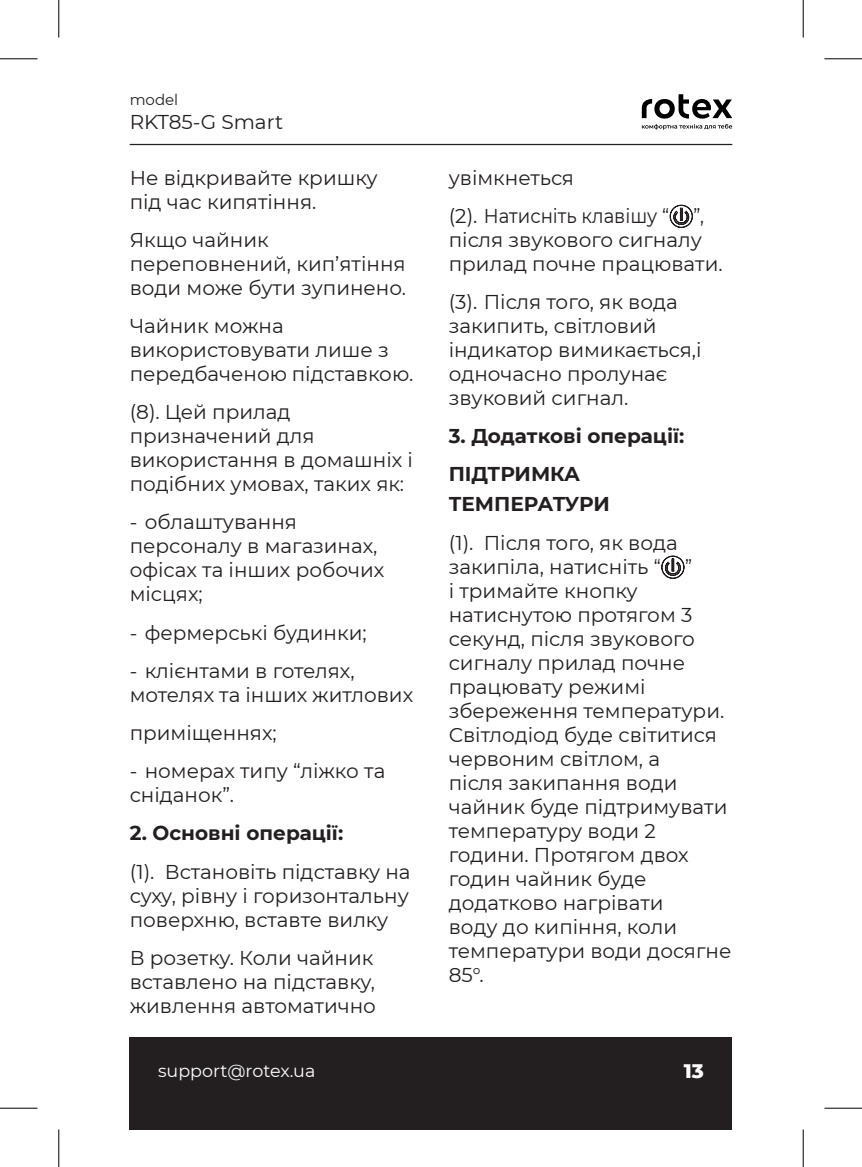
<style>
.page{position:relative;width:862px;height:1167px;background:#fff}
.page>*{position:absolute;margin:0;border:0;box-sizing:border-box;transform-origin:0 0}
.Attention{font:20px/24px "Montserrat";color:#231f20}
.Colontitle{font:700 20px/30px "Montserrat";color:#231f20}
.t1{font:800 20px "Montserrat";color:#fff}
.t2{font:17.5px "Montserrat";color:#fff}
.t3{font:15px "Montserrat";color:#231f20}
</style>
<div class="page">
<div style="left:130px;top:1037px;width:602px;height:92px;background:#231f20"></div>
<hr style="left:130px;top:144px;width:602px;height:1px;background:#231f20">
<svg style="left:642px;top:94px;width:90px;height:36px"></svg>
<svg style="left:670px;top:205px;width:22px;height:23px"></svg>
<svg style="left:661px;top:556px;width:23px;height:22px"></svg>
<hr style="left:0;top:58px;width:38px;height:1px;background:#000">
<hr style="left:824px;top:58px;width:38px;height:1px;background:#000">
<hr style="left:0;top:1107px;width:38px;height:1px;background:#000">
<hr style="left:824px;top:1107px;width:38px;height:1px;background:#000">
<hr style="left:58px;top:0;width:1px;height:37px;background:#000">
<hr style="left:58px;top:1129px;width:1px;height:37px;background:#000">
<hr style="left:802px;top:0;width:1px;height:37px;background:#000">
<hr style="left:802px;top:1129px;width:1px;height:37px;background:#000">
<p class="t3" style="left:130px;top:90px;width:50px">model</p>
<p class="Attention" style="left:130px;top:110px;width:155px">RKT85-G Smart</p>
<p class="Attention" style="left:130px;top:165px;width:249px">Не відкривайте кришку під час кипятіння.</p>
<p class="Attention" style="left:130px;top:227px;width:278px">Якщо чайник переповнений, кип’ятіння води може бути зупинено.</p>
<p class="Attention" style="left:130px;top:313px;width:285px">Чайник можна використовувати лише з передбаченою підставкою.</p>
<p class="Attention" style="left:130px;top:399px;width:285px">(8). Цей прилад призначений для використання в домашніх і подібних умовах, таких як:</p>
<p class="Attention" style="left:130px;top:509px;width:256px">- облаштування персоналу в магазинах, офісах та інших робочих місцях;</p>
<p class="Attention" style="left:130px;top:619px;width:238px">- фермерські будинки;</p>
<p class="Attention" style="left:130px;top:658px;width:285px">- клієнтами в готелях, мотелях та інших житлових</p>
<p class="Attention" style="left:130px;top:720px;width:148px">приміщеннях;</p>
<p class="Attention" style="left:130px;top:758px;width:257px">- номерах типу “ліжко та сніданок”.</p>
<p class="Colontitle" style="left:130px;top:817px;width:215px">2. Основні операції:</p>
<p class="Attention" style="left:130px;top:858px;width:282px;text-align:justify">(1). Встановіть підставку на суху, рівну і горизонтальну поверхню, вставте вилку</p>
<p class="Attention" style="left:130px;top:945px;width:248px">В розетку. Коли чайник вставлено на підставку, живлення автоматично</p>
<p class="Attention" style="left:449px;top:165px;width:127px">увімкнеться</p>
<p class="Attention" style="left:449px;top:203px;width:275px">(2). Натисніть клавішу “ ”, після звукового сигналу прилад почне працювати.</p>
<p class="Attention" style="left:449px;top:289px;width:254px">(3). Після того, як вода закипить, світловий індикатор вимикається,і одночасно пролунає звуковий сигнал.</p>
<p class="Colontitle" style="left:449px;top:420px;width:237px">3. Додаткові операції:</p>
<p class="Colontitle" style="left:449px;top:458px;width:163px">ПІДТРИМКА<br>ТЕМПЕРАТУРИ</p>
<p class="Attention" style="left:449px;top:529px;width:284px">(1). Після того, як вода закипіла, натисніть “ ”<br>і тримайте кнопку натиснутою протягом 3 секунд, після звукового сигналу прилад почне працювату режимі збереження температури.<br>Світлодіод буде світитися червоним світлом, а<br>після закипання води чайник буде підтримувати температуру води 2 години. Протягом двох годин чайник буде додатково нагрівати<br>воду до кипіння, коли температури води досягне<br>85°.</p>
<p class="t2" style="left:158px;top:1058px;width:159px">support@rotex.ua</p>
<p class="t1" style="left:683px;top:1056px;width:22px">13</p>
</div>
